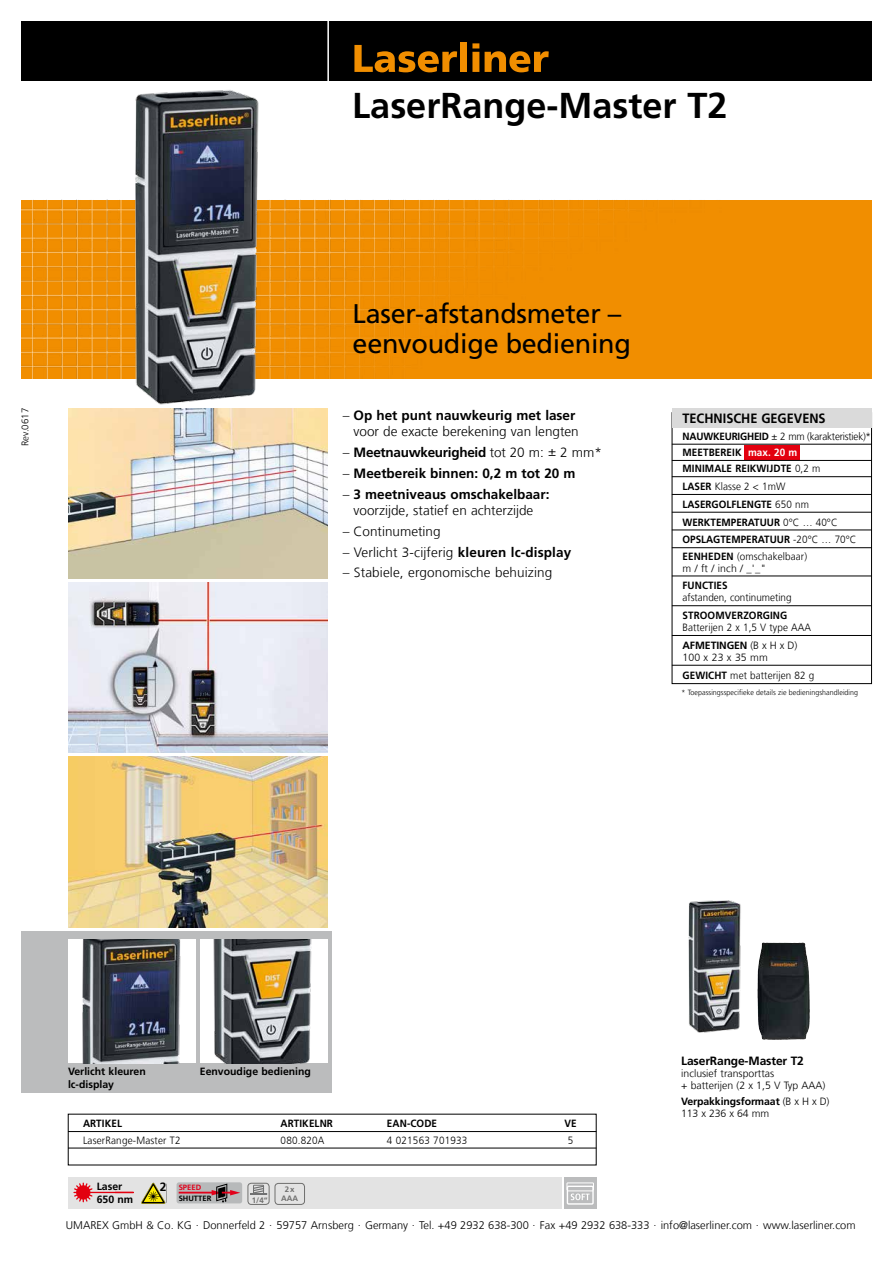
<style>
.page{position:relative;width:893px;height:1263px;background:#fff}
.page>*{position:absolute;margin:0;border:0;box-sizing:border-box;transform-origin:0 0}
.t1{font:700 36px "Frutiger LT Com";color:#000}
.t2{font:27px/30px "Frutiger LT Com";letter-spacing:-.01em;color:#000}
.t3{font:300 13.5px/16.5px "Frutiger LT Com";color:#000;text-align:right}
.t4{font:700 13.5px "Frutiger LT Com";letter-spacing:-.02em;color:#000}
.t5{font:700 13.5px "Frutiger LT Com";color:#000}
.t6{font:700 13.5px "Frutiger LT Com";color:#000;scale:.94 1}
.t7{font:700 12px "Frutiger LT Com";letter-spacing:-.01em;color:#000}
.t8{font:300 11.1px "Frutiger LT Com";color:#000}
.t9{font:700 10.5px/17.7px "Frutiger LT Com";color:#000;scale:.94 1}
.t10{font:300 10.5px/12px "Frutiger LT Com";letter-spacing:.01em;color:#000;scale:.94 1}
.t11{font:300 10.5px/17.7px "Frutiger LT Com";letter-spacing:.01em;color:#000}
.t12{font:700 10.5px/13.4px "Frutiger LT Com";color:#000}
.t13{font:300 10.5px/12px "Frutiger LT Com";letter-spacing:-.01em;color:#000}
.t14{font:300 9.6px "Frutiger LT Com";color:#000}
.t15{font:700 7.8px "Frutiger LT Com";color:#6f6f6e}
.t16{font:700 7.65px/10.8px "Frutiger LT Com";color:#000}
.t17{font:300 7.5px "Frutiger LT Com";letter-spacing:.01em;color:#000;scale:.94 1}
.s1{font-weight:700}
.s2{font-weight:300}
.s3{color:#fff}
.s4{font-size:12px}
.s5{color:#e2001a}
</style>
<div class="page">
<img style="left:757px;top:942px;width:53px;height:98px">
<div style="left:564px;top:1178px;width:32px;height:31px;background:#bbbcbd"></div>
<div style="left:567px;top:1185px;width:27px;height:19px;border:1px solid #fff"></div>
<svg style="left:567px;top:1182px;width:27px;height:18px"></svg>
<div style="left:68px;top:1178px;width:493px;height:31px;background:#e3e3e3"></div>
<div style="left:21px;top:21px;width:851px;height:60px;background:#000"></div>
<hr style="left:327px;top:20px;width:2px;height:62px;background:#fff">
<div style="left:21px;top:200px;width:851px;height:178px;background:#f18e00"></div>
<svg style="left:73px;top:1182px;width:61px;height:20px"></svg>
<svg style="left:141px;top:1183px;width:25px;height:21px"></svg>
<div style="left:177px;top:1182px;width:65px;height:21px;background:#b7b9ba;border-radius:2px"></div>
<hr style="left:179px;top:1192px;width:34px;height:1px;background:#e2001a">
<svg style="left:212px;top:1183px;width:28px;height:19px"></svg>
<div style="left:275px;top:1183px;width:30px;height:21px;border:1px solid #6f6f6e;border-radius:3px"></div>
<svg style="left:250px;top:1185px;width:17px;height:10px"></svg>
<div style="left:248px;top:1183px;width:21px;height:21px;border:1px solid #6f6f6e;border-radius:3px"></div>
<div style="left:21px;top:931px;width:311px;height:162px;background:#bbbcbd"></div>
<img style="left:117px;top:90px;width:161px;height:315px">
<img style="left:68px;top:940px;width:128px;height:123px">
<img style="left:688px;top:900px;width:53px;height:133px">
<img style="left:200px;top:940px;width:127px;height:123px">
<img style="left:68px;top:757px;width:259px;height:170px">
<img style="left:68px;top:583px;width:259px;height:170px">
<img style="left:68px;top:408px;width:259px;height:170px">
<svg style="left:354px;top:45px;width:103px;height:27px"></svg>
<div style="left:460px;top:43px;width:7px;height:29px;background:#f18e00"></div>
<svg style="left:472px;top:43px;width:7px;height:29px"></svg>
<svg style="left:485px;top:51px;width:64px;height:21px"></svg>
<div style="left:745px;top:445px;width:55px;height:14px;background:#e3000f"></div>
<div style="left:672px;top:412px;width:200px;height:272px;border:1px solid #000"></div>
<div style="left:672px;top:408px;width:200px;height:19px;background:#dadada"></div>
<hr style="left:672px;top:444px;width:200px;height:1px;background:#000">
<hr style="left:672px;top:460px;width:200px;height:1px;background:#000">
<hr style="left:672px;top:476px;width:200px;height:1px;background:#000">
<hr style="left:672px;top:494px;width:200px;height:1px;background:#000">
<hr style="left:672px;top:512px;width:200px;height:1px;background:#000">
<hr style="left:672px;top:530px;width:200px;height:1px;background:#000">
<hr style="left:672px;top:547px;width:200px;height:1px;background:#000">
<hr style="left:672px;top:576px;width:200px;height:1px;background:#000">
<hr style="left:672px;top:605px;width:200px;height:1px;background:#000">
<hr style="left:672px;top:635px;width:200px;height:1px;background:#000">
<hr style="left:672px;top:665px;width:200px;height:1px;background:#000">
<hr style="left:68px;top:1131px;width:528px;height:1px;background:#000">
<hr style="left:68px;top:1148px;width:528px;height:1px;background:#000">
<p class="t14" style="left:20px;top:446px;width:39px;rotate:-90deg">Rev.0617</p>
<h1 class="t1" style="left:352px;top:84px;width:377px">LaserRange-Master T2</h1>
<h2 class="t2" style="left:353px;top:298px;width:280px">Laser-afstandsmeter – eenvoudige bediening</h2>
<p class="t3" style="left:343px;top:407px;width:238px">– <span class="s1">Op het punt nauwkeurig met laser </span>voor de exacte berekening van lengten</p>
<p class="t4" style="left:343px;top:444px;width:261px"><span class="s2">–</span> Meetnauwkeurigheid <span class="s2">tot 20 m: ± 2 mm*</span></p>
<p class="t5" style="left:343px;top:465px;width:234px"><span class="s2">–</span> Meetbereik binnen: 0,2 m tot 20 m</p>
<p class="t3" style="left:343px;top:486px;width:208px;text-align:center">– <span class="s1">3 meetniveaus omschakelbaar: </span>voorzijde, statief en achterzijde</p>
<p class="t3" style="left:343px;top:523px;width:99px">– Continumeting</p>
<p class="t3" style="left:343px;top:544px;width:230px">– Verlicht 3-cijferig <span class="s1">kleuren lc-display</span></p>
<p class="t3" style="left:343px;top:564px;width:211px">– Stabiele, ergonomische behuizing</p>
<p class="t6" style="left:682px;top:410px;width:154px">TECHNISCHE GEGEVENS</p>
<p class="t9" style="left:682px;top:428px;width:202px;line-height:16.2px">NAUWKEURIGHEID <span class="s2">± 2 mm (karakteristiek)*<br></span>MEETBEREIK <span class="s3">max. 20 m<br></span>MINIMALE REIKWIJDTE <span class="s2">0,2 m</span></p>
<p class="t9" style="left:682px;top:478px;width:187px">LASER <span class="s2">Klasse 2 &lt; 1mW<br></span>LASERGOLFLENGTE <span class="s2">650 nm<br></span>WERKTEMPERATUUR <span class="s2">0°C … 40°C<br></span>OPSLAGTEMPERATUUR <span class="s2">-20°C … 70°C</span></p>
<p class="t10" style="left:682px;top:550px;width:134px"><span class="s1">EENHEDEN</span> (omschakelbaar) m / ft / inch / _'_"</p>
<p class="t9" style="left:682px;top:577px;width:50px">FUNCTIES</p>
<p class="t10" style="left:682px;top:592px;width:118px">afstanden, continumeting</p>
<p class="t9" style="left:682px;top:607px;width:113px">STROOMVERZORGING</p>
<p class="t10" style="left:682px;top:619px;width:138px;line-height:17.7px">Batterijen 2 x 1,5 V type AAA<br><span class="s1">AFMETINGEN</span> (B x H x D)</p>
<p class="t11" style="left:682px;top:648px;width:133px">100 x 23 x 35 mm<br><span class="s1">GEWICHT</span> met batterijen 82 g</p>
<p class="t17" style="left:681px;top:687px;width:190px">* Toepassingsspecifieke details zie bedieningshandleiding</p>
<p class="t12" style="left:200px;top:1065px;width:113px">Eenvoudige bediening</p>
<p class="t12" style="left:68px;top:1065px;width:79px;line-height:12.6px">Verlicht kleuren lc-display</p>
<p class="t9" style="left:83px;top:1115px;width:43px">ARTIKEL</p>
<p class="t9" style="left:281px;top:1115px;width:57px">ARTIKELNR</p>
<p class="t9" style="left:387px;top:1115px;width:55px">EAN-CODE</p>
<p class="t9" style="left:564px;top:1115px;width:14px">VE</p>
<p class="t10" style="left:83px;top:1134px;width:105px">LaserRange-Master T2</p>
<p class="t10" style="left:281px;top:1134px;width:48px">080.820A</p>
<p class="t10" style="left:387px;top:1134px;width:87px">4 021563 701933</p>
<p class="t10" style="left:568px;top:1134px;width:7px">5</p>
<p class="t12" style="left:97px;top:1179px;width:38px">Laser<br>650 nm</p>
<p class="t16" style="left:179px;top:1182px;width:34px;text-indent:-19px"><span class="s4">2</span> <span class="s5">SPEED<br></span>SHUTTER</p>
<p class="t15" style="left:285px;top:1185px;width:11px">2x</p>
<p class="t15" style="left:252px;top:1195px;width:17px">1/4“</p>
<p class="t15" style="left:281px;top:1194px;width:19px">AAA</p>
<p class="t7" style="left:681px;top:1054px;width:124px">LaserRange-Master T2</p>
<p class="t11" style="left:681px;top:1067px;width:146px;line-height:12px">inclusief transporttas<br>+ batterijen (2 x 1,5 V Typ AAA)</p>
<p class="t13" style="left:681px;top:1096px;width:150px"><span class="s1">Verpakkingsformaat</span> (B x H x D)<br>113 x 236 x 64 mm</p>
<p class="t8" style="left:66px;top:1218px;width:791px">UMAREX GmbH &amp; Co. KG . Donnerfeld 2 . 59757 Arnsberg . Germany . Tel. +49 2932 638-300 . Fax +49 2932 638-333 . info@laserliner.com . www.laserliner.com</p>
</div>
